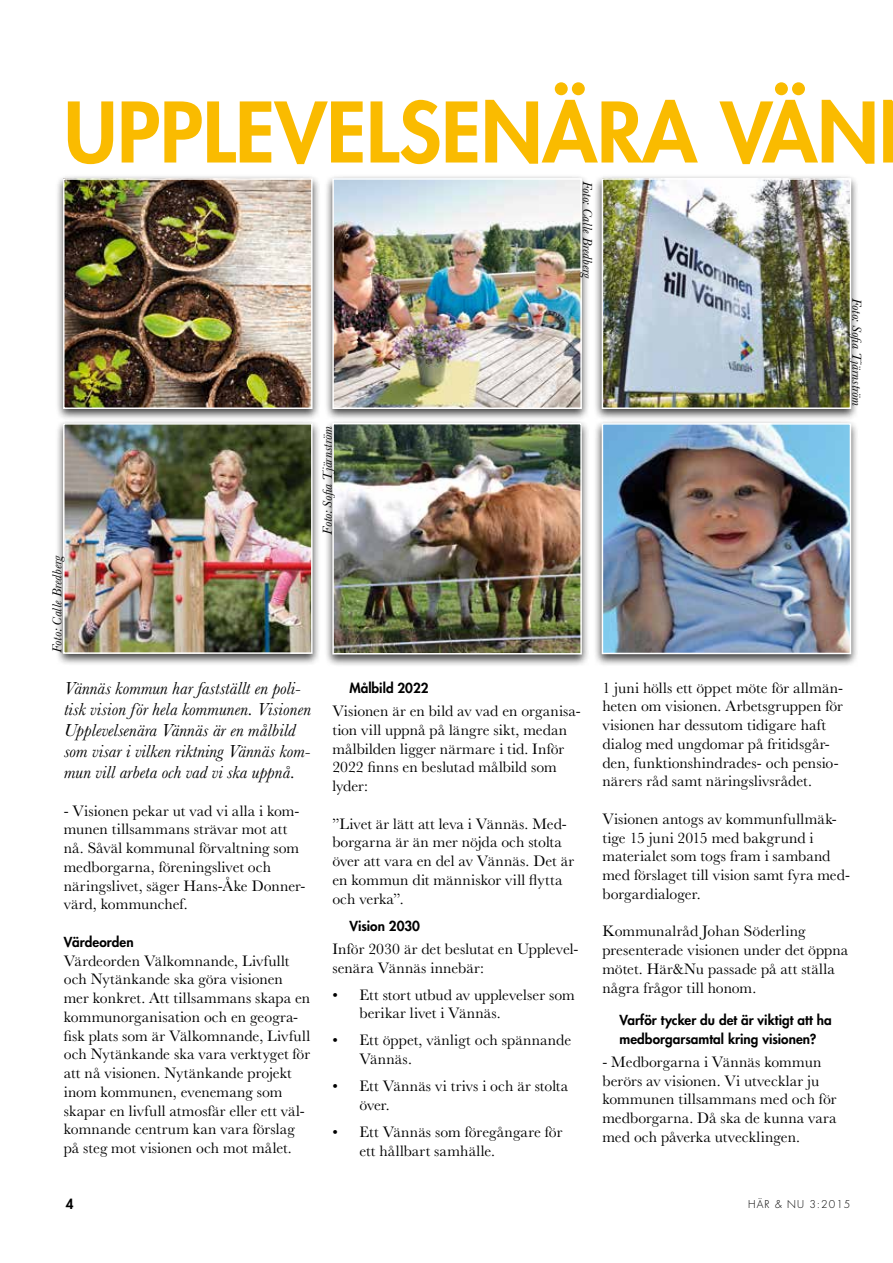
<style>
.page{position:relative;width:893px;height:1263px;background:#fff}
.page>*{position:absolute;margin:0;border:0;box-sizing:border-box;transform-origin:0 0}
.t1{font:800 81px "Futura Std";color:#fabb00}
.t2{font:italic 18px/21px "Baskerville MT Std";letter-spacing:.01em;color:#000}
.t3{font:15.75px/18.8px "Baskerville MT Std";letter-spacing:.005em;color:#000}
.t4{font:800 13.5px/18.8px "Futura Std";color:#000}
.t5{font:italic 13.5px "Baskerville MT Std";letter-spacing:.005em;color:#000}
.t6{font:300 10.5px "Futura Std";letter-spacing:.1em;color:#000}
</style>
<div class="page">
<div style="left:55px;top:174px;width:265px;height:248px;background:#000;opacity:.75"></div>
<img style="left:66px;top:181px;width:244px;height:225px">
<div style="left:63px;top:178px;width:250px;height:231px;border:2px solid #fff"></div>
<div style="left:324px;top:419px;width:266px;height:248px;background:#000;opacity:.75"></div>
<img style="left:335px;top:426px;width:244px;height:225px">
<div style="left:332px;top:423px;width:250px;height:231px;border:2px solid #fff"></div>
<div style="left:55px;top:419px;width:265px;height:247px;background:#000;opacity:.75"></div>
<img style="left:66px;top:426px;width:244px;height:225px">
<div style="left:63px;top:423px;width:250px;height:231px;border:2px solid #fff"></div>
<div style="left:593px;top:174px;width:266px;height:248px;background:#000;opacity:.75"></div>
<img style="left:605px;top:181px;width:243px;height:225px">
<div style="left:602px;top:178px;width:249px;height:231px;border:2px solid #fff"></div>
<div style="left:593px;top:419px;width:266px;height:247px;background:#000;opacity:.75"></div>
<img style="left:605px;top:426px;width:243px;height:225px">
<div style="left:602px;top:423px;width:249px;height:231px;border:2px solid #fff"></div>
<div style="left:324px;top:174px;width:266px;height:248px;background:#000;opacity:.75"></div>
<img style="left:335px;top:181px;width:244px;height:225px">
<div style="left:332px;top:178px;width:250px;height:231px;border:2px solid #fff"></div>
<h1 class="t1" style="left:64px;top:81px;width:816px">Upplevelsenära Vän</h1>
<p class="t5" style="left:596px;top:181px;width:100px;rotate:90deg">Foto: Calle Bredberg</p>
<p class="t5" style="left:49px;top:653px;width:100px;rotate:-90deg">Foto: Calle Bredberg</p>
<p class="t2" style="left:64px;top:678px;width:248px">Vännäs kommun har fastställt en poli&shy;tisk vision för hela kommunen. Visionen Upplevelsenära Vännäs är en målbild som visar i vilken riktning Vännäs kom&shy;mun vill arbeta och vad vi ska uppnå.</p>
<p class="t3" style="left:64px;top:801px;width:243px">- Visionen pekar ut vad vi alla i kom&shy;munen tillsammans strävar mot att nå. Såväl kommunal förvaltning som medborgarna, föreningslivet och näringslivet, säger Hans-Åke Donner&shy;värd, kommunchef.</p>
<p class="t4" style="left:64px;top:932px;width:71px">Värdeorden</p>
<p class="t3" style="left:64px;top:951px;width:248px">Värdeorden Välkomnande, Livfullt och Nytänkande ska göra visionen mer konkret. Att tillsammans skapa en kommunorganisation och en geogra&shy;fisk plats som är Välkomnande, Livfull och Nytänkande ska vara verktyget för att nå visionen. Nytänkande projekt inom kommunen, evenemang som skapar en livfull atmosfär eller ett väl&shy;komnande centrum kan vara förslag på steg mot visionen och mot målet.</p>
<p class="t5" style="left:319px;top:535px;width:110px;rotate:-90deg">Foto: Sofia Tjärnström</p>
<p class="t4" style="left:349px;top:679px;width:81px">Målbild 2022</p>
<p class="t3" style="left:332px;top:701px;width:250px">Visionen är en bild av vad en organisa&shy;tion vill uppnå på längre sikt, medan målbilden ligger närmare i tid. Inför<br>2022 finns en beslutad målbild som lyder:</p>
<p class="t3" style="left:332px;top:814px;width:243px">”Livet är lätt att leva i Vännäs. Med&shy;borgarna är än mer nöjda och stolta över att vara en del av Vännäs. Det är en kommun dit människor vill flytta och verka”.</p>
<p class="t4" style="left:349px;top:916px;width:72px">Vision 2030</p>
<p class="t3" style="left:332px;top:939px;width:248px">Inför 2030 är det beslutat en Upplevel&shy;senära Vännäs innebär:</p>
<p class="t3" style="left:359px;top:985px;width:217px;text-indent:-27px">• Ett stort utbud av upplevelser som berikar livet i Vännäs.</p>
<p class="t3" style="left:359px;top:1031px;width:213px;text-indent:-27px">• Ett öppet, vänligt och spännande<br>Vännäs.</p>
<p class="t3" style="left:359px;top:1076px;width:210px;text-indent:-27px">• Ett Vännäs vi trivs i och är stolta över.</p>
<p class="t3" style="left:359px;top:1122px;width:205px;text-indent:-27px">• Ett Vännäs som föregångare för ett hållbart samhälle.</p>
<p class="t5" style="left:865px;top:298px;width:110px;rotate:90deg">Foto: Sofia Tjärnström</p>
<p class="t3" style="left:602px;top:678px;width:242px">1 juni hölls ett öppet möte för allmän&shy;heten om visionen. Arbetsgruppen för visionen har dessutom tidigare haft dialog med ungdomar på fritidsgår&shy;den, funktionshindrades- och pensio&shy;närers råd samt näringslivsrådet.</p>
<p class="t3" style="left:602px;top:809px;width:249px">Visionen antogs av kommunfullmäk&shy;tige 15 juni 2015 med bakgrund i materialet som togs fram i samband med förslaget till vision samt fyra med&shy;borgardialoger.</p>
<p class="t3" style="left:602px;top:922px;width:247px">Kommunalråd Johan Söderling presenterade visionen under det öppna mötet. Här&amp;Nu passade på att ställa några frågor till honom.</p>
<p class="t4" style="left:619px;top:1011px;width:214px">Varför tycker du det är viktigt att ha medborgarsamtal kring visionen?</p>
<p class="t3" style="left:602px;top:1052px;width:236px">- Medborgarna i Vännäs kommun berörs av visionen. Vi utvecklar ju kommunen tillsammans med och för medborgarna. Då ska de kunna vara med och påverka utvecklingen.</p>
<p class="t4" style="left:66px;top:1194px;width:9px">4</p>
<p class="t6" style="left:748px;top:1198px;width:104px">HÄR &amp; NU 3:2015</p>
</div>
